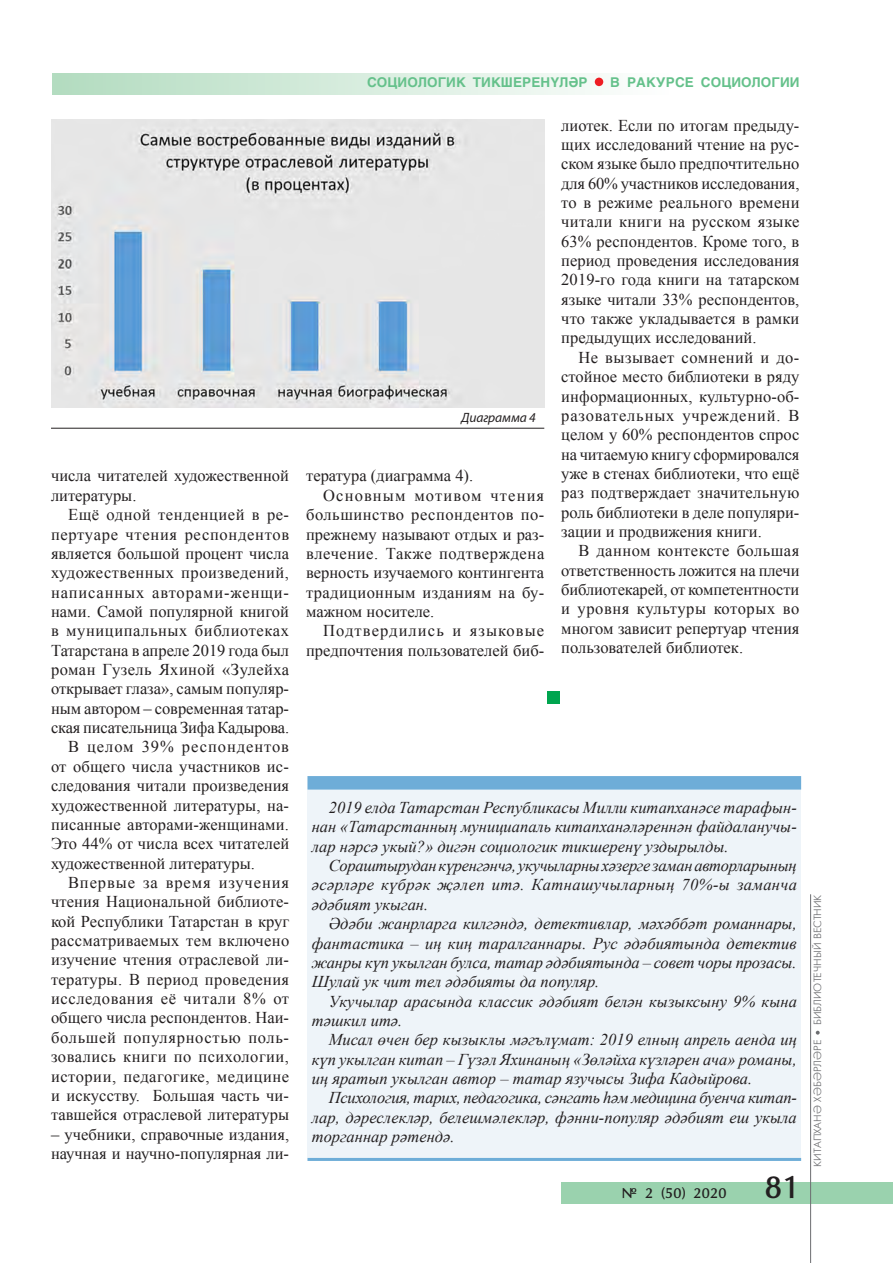
<style>
.page{position:relative;width:893px;height:1263px;background:#fff}
.page>*{position:absolute;margin:0;border:0;box-sizing:border-box;transform-origin:0 0}
._5_текст{font:16.5px/19.4px "Times New Roman";color:#231f20;text-align:justify}
._5_текст-2{font:italic 16.5px/19.4px "Times New Roman";color:#231f20;text-align:justify}
.t1{font:700 15px "TT Optima";color:#231f20}
._5_Рубрика{font:700 13.5px "TT Helvetica";letter-spacing:.01em;color:#65c18b}
._5_Фото_подпись{font:italic 13.5px "TT Myriad";letter-spacing:-.01em;color:#231f20}
.t2{font:10.5px "TT Futuris";color:#6c6d70}
.s1{font-size:33px}
</style>
<div class="page">
<div style="left:561px;top:1182px;width:332px;height:21px;background:#9ad2ae"></div>
<hr style="left:810px;top:894px;width:1px;height:369px;background:#6c6d70">
<svg style="left:816px;top:1031px;width:4px;height:4px"></svg>
<div style="left:52px;top:73px;width:617px;height:21px;background:linear-gradient(to right,#b2dcc0,#fefefe)"></div>
<div style="left:595px;top:78px;width:8px;height:8px;background:#ee1d23;border-radius:50%"></div>
<img style="left:51px;top:119px;width:493px;height:288px">
<hr style="left:51px;top:428px;width:493px;height:1px;background:#231f20">
<div style="left:308px;top:776px;width:493px;height:385px;background:#eef4f9"></div>
<div style="left:308px;top:776px;width:493px;height:13px;background:#6eadd8"></div>
<hr style="left:308px;top:1158px;width:493px;height:3px;background:#6eadd8">
<div style="left:547px;top:691px;width:13px;height:13px;background:#00a54f"></div>
<p class="_5_текст" style="left:51px;top:466px;width:239px">числа читателей художественной литературы.</p>
<p class="_5_текст" style="left:51px;top:505px;width:240px;text-indent:17px">Ещё одной тенденцией в ре&shy;пертуаре чтения респондентов является большой процент числа художественных произведений, написанных авторами-женщи&shy;нами. Самой популярной книгой в муниципальных библиотеках Татарстана в апреле 2019 года был роман Гузель Яхиной «Зулейха открывает глаза», самым популяр&shy;ным автором – современная татар&shy;ская писательница Зифа Кадырова.</p>
<p class="_5_текст" style="left:51px;top:737px;width:240px;text-indent:17px">В целом 39% респондентов от общего числа участников ис&shy;следования читали произведения художественной литературы, на&shy;писанные авторами-женщинами.<br>Это 44% от числа всех читателей художественной литературы.</p>
<p class="_5_текст" style="left:51px;top:872px;width:240px;text-indent:17px">Впервые за время изучения чтения Национальной библиоте&shy;кой Республики Татарстан в круг рассматриваемых тем включено изучение чтения отраслевой ли&shy;тературы. В период проведения исследования её читали 8% от общего числа респондентов. Наи&shy;большей популярностью поль&shy;зовались книги по психологии, истории, педагогике, медицине и искусству. Большая часть чи&shy;тавшейся отраслевой литературы</p>
<p class="_5_текст" style="left:51px;top:1124px;width:240px">– учебники, справочные издания, научная и научно-популярная ли-</p>
<p class="_5_Рубрика" style="left:367px;top:75px;width:222px">СОЦИОЛОГИК ТИКШЕРЕНҮЛӘР</p>
<p class="_5_Рубрика" style="left:610px;top:75px;width:191px">В РАКУРСЕ СОЦИОЛОГИИ</p>
<p class="_5_Фото_подпись" style="left:462px;top:411px;width:76px">Диаграмма 4</p>
<p class="_5_текст" style="left:306px;top:466px;width:169px">тература (диаграмма 4).</p>
<p class="_5_текст" style="left:306px;top:485px;width:240px;text-indent:17px">Основным мотивом чтения большинство респондентов по&shy;прежнему называют отдых и раз&shy;влечение. Также подтверждена верность изучаемого контингента традиционным изданиям на бу&shy;мажном носителе.</p>
<p class="_5_текст" style="left:306px;top:621px;width:240px;text-align:right">Подтвердились и языковые предпочтения пользователей биб-</p>
<p class="_5_текст" style="left:561px;top:115px;width:240px">лиотек. Если по итогам предыду&shy;щих исследований чтение на рус&shy;ском языке было предпочтительно для 60% участников исследования, то в режиме реального времени читали книги на русском языке 63% респондентов. Кроме того, в период проведения исследования 2019-го года книги на татарском языке читали 33% респондентов, что также укладывается в рамки предыдущих исследований.</p>
<p class="_5_текст" style="left:561px;top:347px;width:240px;text-indent:17px">Не вызывает сомнений и до&shy;стойное место библиотеки в ряду информационных, культурно-об&shy;разовательных учреждений. В целом у 60% респондентов спрос на читаемую книгу сформировался уже в стенах библиотеки, что ещё раз подтверждает значительную роль библиотеки в деле популяри&shy;зации и продвижения книги.</p>
<p class="_5_текст" style="left:561px;top:541px;width:240px;text-indent:17px">В данном контексте большая ответственность ложится на плечи библиотекарей, от компетентности и уровня культуры которых во многом зависит репертуар чтения пользователей библиотек.</p>
<p class="_5_текст-2" style="left:312px;top:797px;width:487px;text-indent:17px">2019 елда Татарстан Республикасы Милли китапханәсе тарафын&shy;нан «Татарстанның мунициапаль китапханәләреннән файдаланучы&shy;лар нәрсә укый?» дигән социологик тикшеренү уздырылды.</p>
<p class="_5_текст-2" style="left:312px;top:855px;width:487px;text-indent:17px">Сораштырудан күренгәнчә, укучыларны хәзерге заман авторларының әсәрләре күбрәк җәлеп итә. Катнашучыларның 70%-ы заманча әдәбият укыган.</p>
<p class="_5_текст-2" style="left:312px;top:913px;width:487px;text-indent:17px">Әдәби жанрларга килгәндә, детективлар, мәхәббәт романнары, фантастика – иң киң таралганнары. Рус әдәбиятында детектив жанры күп укылган булса, татар әдәбиятында – совет чоры прозасы.<br>Шулай ук чит тел әдәбияты да популяр.</p>
<p class="_5_текст-2" style="left:312px;top:991px;width:487px;text-indent:17px">Укучылар арасында классик әдәбият белән кызыксыну 9% кына тәшкил итә.</p>
<p class="_5_текст-2" style="left:312px;top:1030px;width:487px;text-indent:17px">Мисал өчен бер кызыклы мәгълүмат: 2019 елның апрель аенда иң күп укылган китап – Гүзәл Яхинаның «Зөләйха күзләрен ача» романы, иң яратып укылган автор – татар язучысы Зифа Кадыйрова.</p>
<p class="_5_текст-2" style="left:312px;top:1088px;width:487px;text-indent:17px">Психология, тарих, педагогика, сәнгать һәм медицина буенча китап&shy;лар, дәреслекләр, белешмәлекләр, фәнни-популяр әдәбият еш укыла торганнар рәтендә.</p>
<p class="t1" style="left:621px;top:1185px;width:181px">№ 2 (50) 2020 <span class="s1">81</span></p>
<p class="t2" style="left:812px;top:1025px;width:132px;rotate:-90deg">БИБЛИОТЕЧНЫЙ ВЕСТНИК</p>
<p class="t2" style="left:812px;top:1167px;width:128px;rotate:-90deg">КИТАПХАНӘ ХӘБӘРЛӘРЕ</p>
</div>
